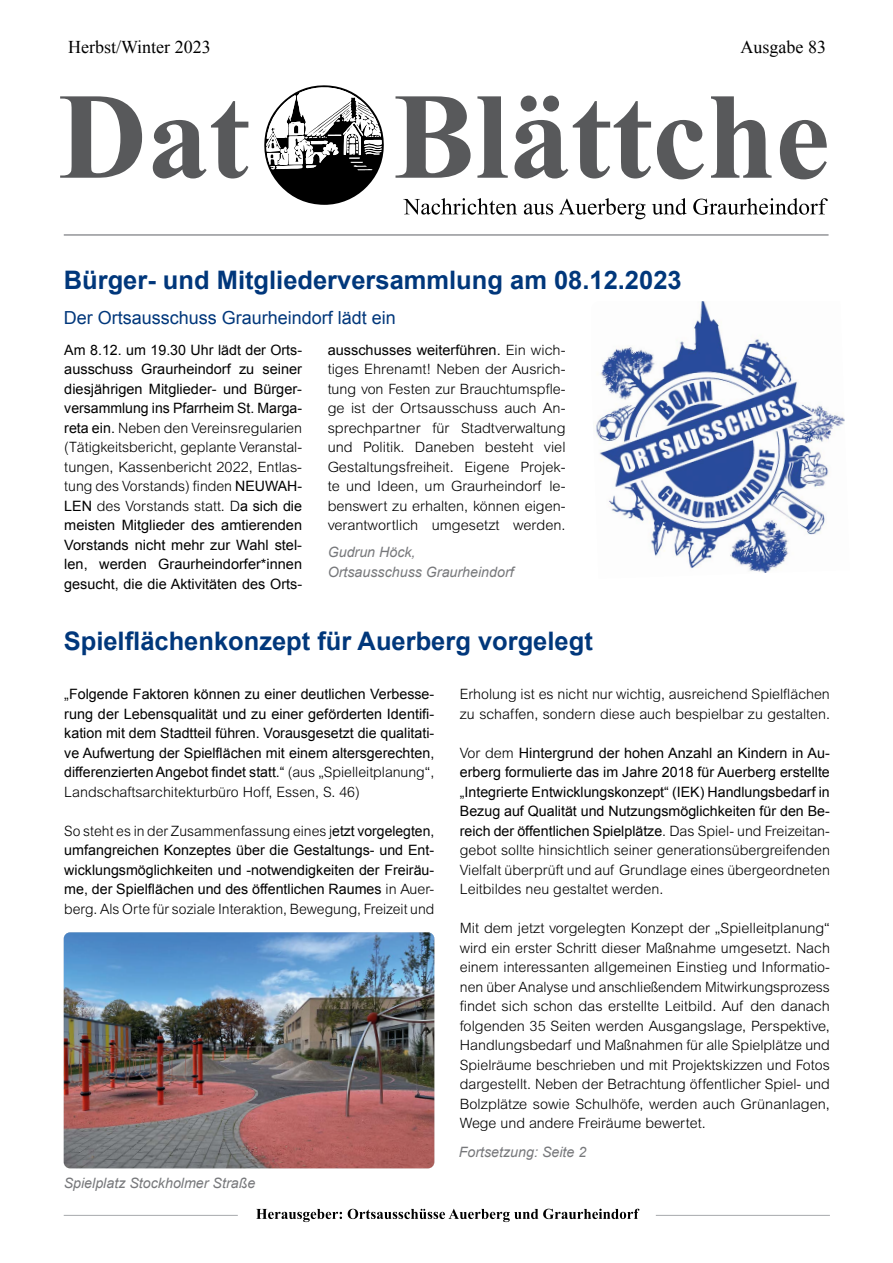
<style>
.page{position:relative;width:893px;height:1263px;background:#fff}
.page>*{position:absolute;margin:0;border:0;box-sizing:border-box;transform-origin:0 0}
.t1{font:700 25.5px "Arial";color:#00377b}
.t2{font:18px "Arial";color:#00377b}
.t3{font:18px "Times New Roman";color:#000}
.t4{font:300 14.25px/19.5px "Arial MT Std";color:#000;text-align:justify}
.t5{font:14.25px/19.5px "Arial";color:#000;text-align:justify}
.t6{font:italic 14.25px/19.5px "Arial";color:#77787b}
.s1{font-family:"Arial";font-weight:400}
.s2{font-family:"Arial MT Std";font-weight:300}
</style>
<div class="page">
<svg style="left:256px;top:1209px;width:383px;height:13px"></svg>
<svg style="left:403px;top:198px;width:425px;height:21px"></svg>
<svg style="left:60px;top:96px;width:767px;height:83px"></svg>
<svg style="left:264px;top:85px;width:120px;height:120px"></svg>
<hr style="left:64px;top:234px;width:764px;height:2px;background:#939598">
<hr style="left:64px;top:1215px;width:174px;height:1px;background:#a7a9ac">
<hr style="left:656px;top:1215px;width:174px;height:1px;background:#a7a9ac">
<img style="left:596px;top:301px;width:249px;height:272px">
<img style="left:64px;top:932px;width:370px;height:236px">
<p class="t3" style="left:68px;top:35px;width:144px">Herbst/Winter 2023</p>
<p class="t3" style="left:740px;top:35px;width:87px">Ausgabe 83</p>
<h1 class="t1" style="left:64px;top:263px;width:619px">Bürger- und Mitgliederversammlung am 08.12.2023</h1>
<p class="t2" style="left:64px;top:305px;width:334px">Der Ortsausschuss Graurheindorf lädt ein</p>
<p class="t5" style="left:64px;top:340px;width:239px">Am 8.12. um 19.30 Uhr lädt der Orts&shy;ausschuss Graurheindorf zu seiner diesjährigen Mitglieder- und Bürger&shy;versammlung ins Pfarrheim St. Marga-</p>
<p class="t4" style="left:64px;top:418px;width:239px"><span class="s1">reta ein.</span> Neben den Vereinsregularien (Tätigkeitsbericht, geplante Veranstal&shy;tungen, Kassenbericht 2022, Entlas&shy;tung des Vorstands) finden <span class="s1">NEUWAH-LEN</span> des Vorstands statt. D<span class="s1">a sich die</span></p>
<p class="t5" style="left:64px;top:516px;width:239px">meisten Mitglieder des amtierenden Vorstands nicht mehr zur Wahl stel&shy;len, werden Graurheindorfer*innen gesucht, die die Aktivitäten des Orts-</p>
<p class="t5" style="left:328px;top:340px;width:239px">ausschusses weiterführen. <span class="s2">Ein wich-</span></p>
<p class="t4" style="left:328px;top:359px;width:239px">tiges Ehrenamt! Neben der Ausrich&shy;tung von Festen zur Brauchtumspfle&shy;ge ist der Ortsausschuss auch An&shy;sprechpartner für Stadtverwaltung und Politik. Daneben besteht viel Gestaltungsfreiheit. Eigene Projek&shy;te und Ideen, um Graurheindorf le&shy;benswert zu erhalten, können eigen&shy;verantwortlich umgesetzt werden.</p>
<p class="t6" style="left:328px;top:543px;width:188px">Gudrun Höck,<br>Ortsausschuss Graurheindorf</p>
<h1 class="t1" style="left:64px;top:624px;width:530px">Spielflächenkonzept für Auerberg vorgelegt</h1>
<p class="t5" style="left:64px;top:684px;width:372px">„Folgende Faktoren können zu einer deutlichen Verbesse&shy;rung der Lebensqualität und zu einer geförderten Identifi&shy;kation mit dem Stadtteil führen. Vorausgesetzt die qualitati&shy;ve Aufwertung der Spielflächen mit einem altersgerechten, differenzierten Angebot findet statt.“ <span class="s2">(aus „Spielleitplanung“,</span></p>
<p class="t4" style="left:64px;top:782px;width:297px">Landschaftsarchitekturbüro Hoff, Essen, S. 46)</p>
<p class="t4" style="left:64px;top:821px;width:372px">So steht es in der Zusammenfassung eines j<span class="s1">etzt vorgelegten,</span></p>
<p class="t5" style="left:64px;top:840px;width:372px">umfangreichen Konzeptes über die Gestaltungs- und Ent&shy;wicklungsmöglichkeiten und -notwendigkeiten der Freiräu&shy;me, der Spielflächen und des öffentlichen Raumes <span class="s2">in Auer-</span></p>
<p class="t4" style="left:64px;top:899px;width:372px">berg. Als Orte für soziale Interaktion, Bewegung, Freizeit und</p>
<p class="t6" style="left:64px;top:1173px;width:193px">Spielplatz Stockholmer Straße</p>
<p class="t4" style="left:460px;top:684px;width:372px">Erholung ist es nicht nur wichtig, ausreichend Spielflächen zu schaffen, sondern diese auch bespielbar zu gestalten.</p>
<p class="t5" style="left:460px;top:743px;width:372px"><span class="s2">Vor dem</span> Hintergrund der hohen Anzahl an Kindern in Au&shy;erberg formulierte das im Jahre 2018 für Auerberg erstellte „Integrierte Entwicklungskonzept“ (IEK) Handlungsbedarf in Bezug auf Qualität und Nutzungsmöglichkeiten für den Be&shy;reich der öffentlichen Spielplätze<span class="s2">. Das Spiel- und Freizeitan-</span></p>
<p class="t4" style="left:460px;top:840px;width:372px">gebot sollte hinsichtlich seiner generationsübergreifenden Vielfalt überprüft und auf Grundlage eines übergeordneten Leitbildes neu gestaltet werden.</p>
<p class="t4" style="left:460px;top:918px;width:372px">Mit dem jetzt vorgelegten Konzept der „Spielleitplanung“ wird ein erster Schritt dieser Maßnahme umgesetzt. Nach einem interessanten allgemeinen Einstieg und Informatio&shy;nen über Analyse und anschließendem Mitwirkungsprozess findet sich schon das erstellte Leitbild. Auf den danach folgenden 35 Seiten werden Ausgangslage, Perspektive, Handlungsbedarf und Maßnahmen für alle Spielplätze und Spielräume beschrieben und mit Projektskizzen und Fotos dargestellt. Neben der Betrachtung öffentlicher Spiel- und Bolzplätze sowie Schulhöfe, werden auch Grünanlagen, Wege und andere Freiräume bewertet.</p>
<p class="t6" style="left:459px;top:1143px;width:129px">Fortsetzung: Seite 2</p>
</div>
